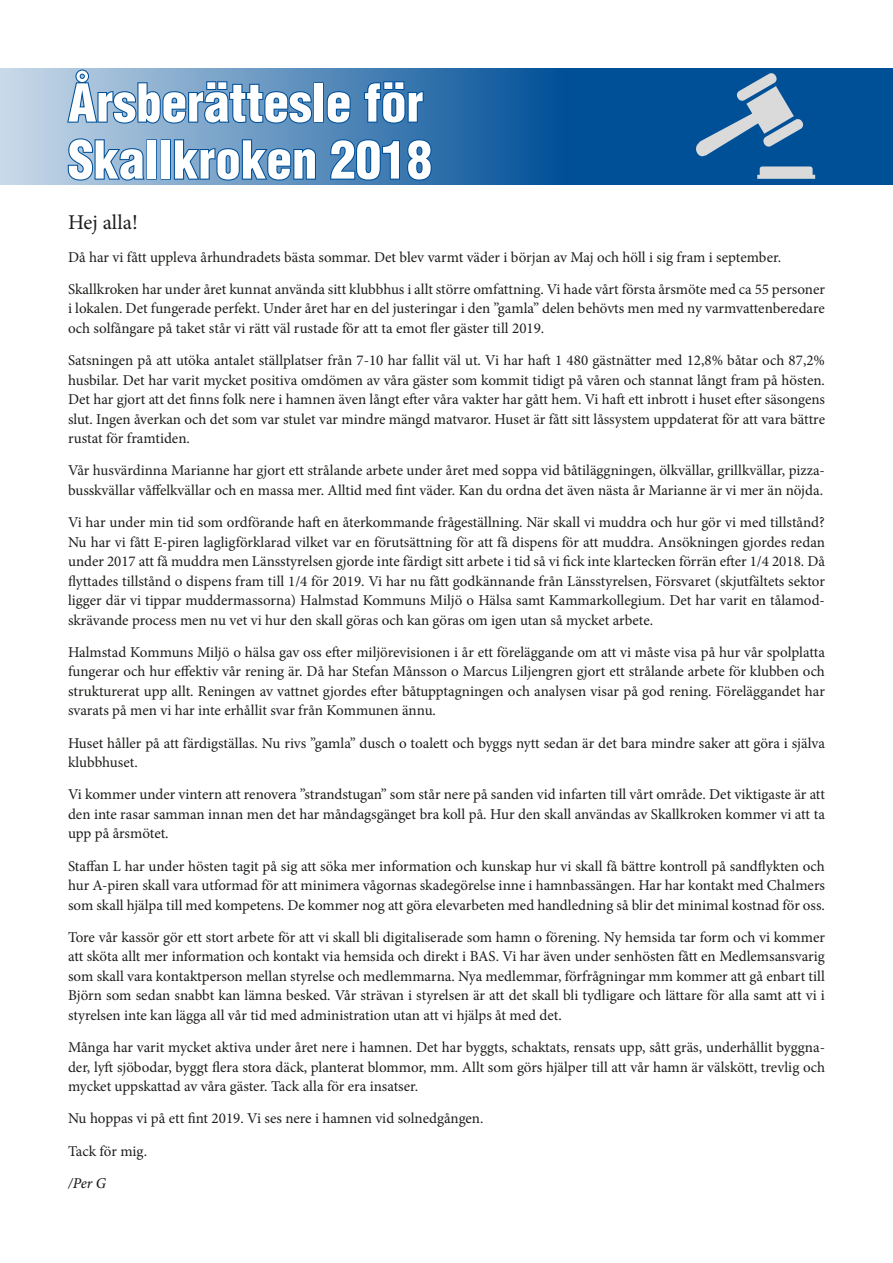
<style>
.page{position:relative;width:893px;height:1263px;background:#fff}
.page>*{position:absolute;margin:0;border:0;box-sizing:border-box;transform-origin:0 0}
.t1{font:900 condensed 51px/57px "Helvetica";color:#fff}
.t2{font:21px "Minion Pro";letter-spacing:.005em;color:#1d1d1b}
.t3{font:15px/19.5px "Minion Pro";color:#1d1d1b;text-align:justify}
.t4{font:italic 500 15px "Minion Pro";color:#1d1d1b}
</style>
<div class="page">
<svg style="left:0;top:68px;width:893px;height:117px;background:#2d6eaa"></svg>
<svg style="left:757px;top:166px;width:58px;height:13px"></svg>
<svg style="left:693px;top:72px;width:111px;height:87px;background:#427aac"></svg>
<svg style="left:66px;top:68px;width:247px;height:57px;background:#6696c1"></svg>
<div style="left:314px;top:82px;width:10px;height:41px;border:2px solid #005098"></div>
<svg style="left:67px;top:137px;width:79px;height:45px;background:#75a0c6"></svg>
<div style="left:147px;top:139px;width:10px;height:41px;border:2px solid #005098"></div>
<div style="left:161px;top:139px;width:10px;height:41px;border:2px solid #005098"></div>
<svg style="left:173px;top:138px;width:144px;height:44px;background:#5388b9"></svg>
<svg style="left:326px;top:80px;width:107px;height:105px;background:#3473ac"></svg>
<h1 class="t1" style="left:68px;top:74px;width:366px">Årsberättesle för<br>Skallkroken 2018</h1>
<h2 class="t2" style="left:68px;top:209px;width:71px">Hej alla!</h2>
<p class="t3" style="left:68px;top:241px;width:758px;line-height:32.2px">Då har vi fått uppleva århundradets bästa sommar. Det blev varmt väder i början av Maj och höll i sig fram i september.<br>Skallkroken har under året kunnat använda sitt klubbhus i allt större omfattning. Vi hade vårt första årsmöte med ca 55 personer</p>
<p class="t3" style="left:68px;top:299px;width:758px">i lokalen. Det fungerade perfekt. Under året har en del justeringar i den ”gamla” delen behövts men med ny varmvattenberedare och solfångare på taket står vi rätt väl rustade för att ta emot fler gäster till 2019.</p>
<p class="t3" style="left:68px;top:351px;width:758px">Satsningen på att utöka antalet ställplatser från 7-10 har fallit väl ut. Vi har haft 1 480 gästnätter med 12,8% båtar och 87,2% husbilar. Det har varit mycket positiva omdömen av våra gäster som kommit tidigt på våren och stannat långt fram på hösten.<br>Det har gjort att det finns folk nere i hamnen även långt efter våra vakter har gått hem. Vi haft ett inbrott i huset efter säsongens slut. Ingen åverkan och det som var stulet var mindre mängd matvaror. Huset är fått sitt låssystem uppdaterat för att vara bättre rustat för framtiden.</p>
<p class="t3" style="left:68px;top:461px;width:758px">Vår husvärdinna Marianne har gjort ett strålande arbete under året med soppa vid båtiläggningen, ölkvällar, grillkvällar, pizza&shy;busskvällar våffelkvällar och en massa mer. Alltid med fint väder. Kan du ordna det även nästa år Marianne är vi mer än nöjda.</p>
<p class="t3" style="left:68px;top:513px;width:758px">Vi har under min tid som ordförande haft en återkommande frågeställning. När skall vi muddra och hur gör vi med tillstånd?<br>Nu har vi fått E-piren lagligförklarad vilket var en förutsättning för att få dispens för att muddra. Ansökningen gjordes redan under 2017 att få muddra men Länsstyrelsen gjorde inte färdigt sitt arbete i tid så vi fick inte klartecken förrän efter 1/4 2018. Då flyttades tillstånd o dispens fram till 1/4 för 2019. Vi har nu fått godkännande från Länsstyrelsen, Försvaret (skjutfältets sektor ligger där vi tippar muddermassorna) Halmstad Kommuns Miljö o Hälsa samt Kammarkollegium. Det har varit en tålamod&shy;skrävande process men nu vet vi hur den skall göras och kan göras om igen utan så mycket arbete.</p>
<p class="t3" style="left:68px;top:642px;width:758px">Halmstad Kommuns Miljö o hälsa gav oss efter miljörevisionen i år ett föreläggande om att vi måste visa på hur vår spolplatta fungerar och hur effektiv vår rening är. Då har Stefan Månsson o Marcus Liljengren gjort ett strålande arbete för klubben och strukturerat upp allt. Reningen av vattnet gjordes efter båtupptagningen och analysen visar på god rening. Föreläggandet har svarats på men vi har inte erhållit svar från Kommunen ännu.</p>
<p class="t3" style="left:68px;top:733px;width:758px">Huset håller på att färdigställas. Nu rivs ”gamla” dusch o toalett och byggs nytt sedan är det bara mindre saker att göra i själva klubbhuset.</p>
<p class="t3" style="left:68px;top:785px;width:758px">Vi kommer under vintern att renovera ”strandstugan” som står nere på sanden vid infarten till vårt område. Det viktigaste är att den inte rasar samman innan men det har måndagsgänget bra koll på. Hur den skall användas av Skallkroken kommer vi att ta upp på årsmötet.</p>
<p class="t3" style="left:68px;top:856px;width:758px">Staffan L har under hösten tagit på sig att söka mer information och kunskap hur vi skall få bättre kontroll på sandflykten och hur A-piren skall vara utformad för att minimera vågornas skadegörelse inne i hamnbassängen. Har har kontakt med Chalmers som skall hjälpa till med kompetens. De kommer nog att göra elevarbeten med handledning så blir det minimal kostnad för oss.</p>
<p class="t3" style="left:68px;top:927px;width:758px">Tore vår kassör gör ett stort arbete för att vi skall bli digitaliserade som hamn o förening. Ny hemsida tar form och vi kommer att sköta allt mer information och kontakt via hemsida och direkt i BAS. Vi har även under senhösten fått en Medlemsansvarig som skall vara kontaktperson mellan styrelse och medlemmarna. Nya medlemmar, förfrågningar mm kommer att gå enbart till Björn som sedan snabbt kan lämna besked. Vår strävan i styrelsen är att det skall bli tydligare och lättare för alla samt att vi i styrelsen inte kan lägga all vår tid med administration utan att vi hjälps åt med det.</p>
<p class="t3" style="left:68px;top:1038px;width:758px">Många har varit mycket aktiva under året nere i hamnen. Det har byggts, schaktats, rensats upp, sått gräs, underhållit byggna&shy;der, lyft sjöbodar, byggt flera stora däck, planterat blommor, mm. Allt som görs hjälper till att vår hamn är välskött, trevlig och mycket uppskattad av våra gäster. Tack alla för era insatser.</p>
<p class="t3" style="left:68px;top:1102px;width:417px;line-height:32.2px">Nu hoppas vi på ett fint 2019. Vi ses nere i hamnen vid solnedgången.<br>Tack för mig.</p>
<p class="t4" style="left:68px;top:1173px;width:40px">/Per G</p>
</div>
